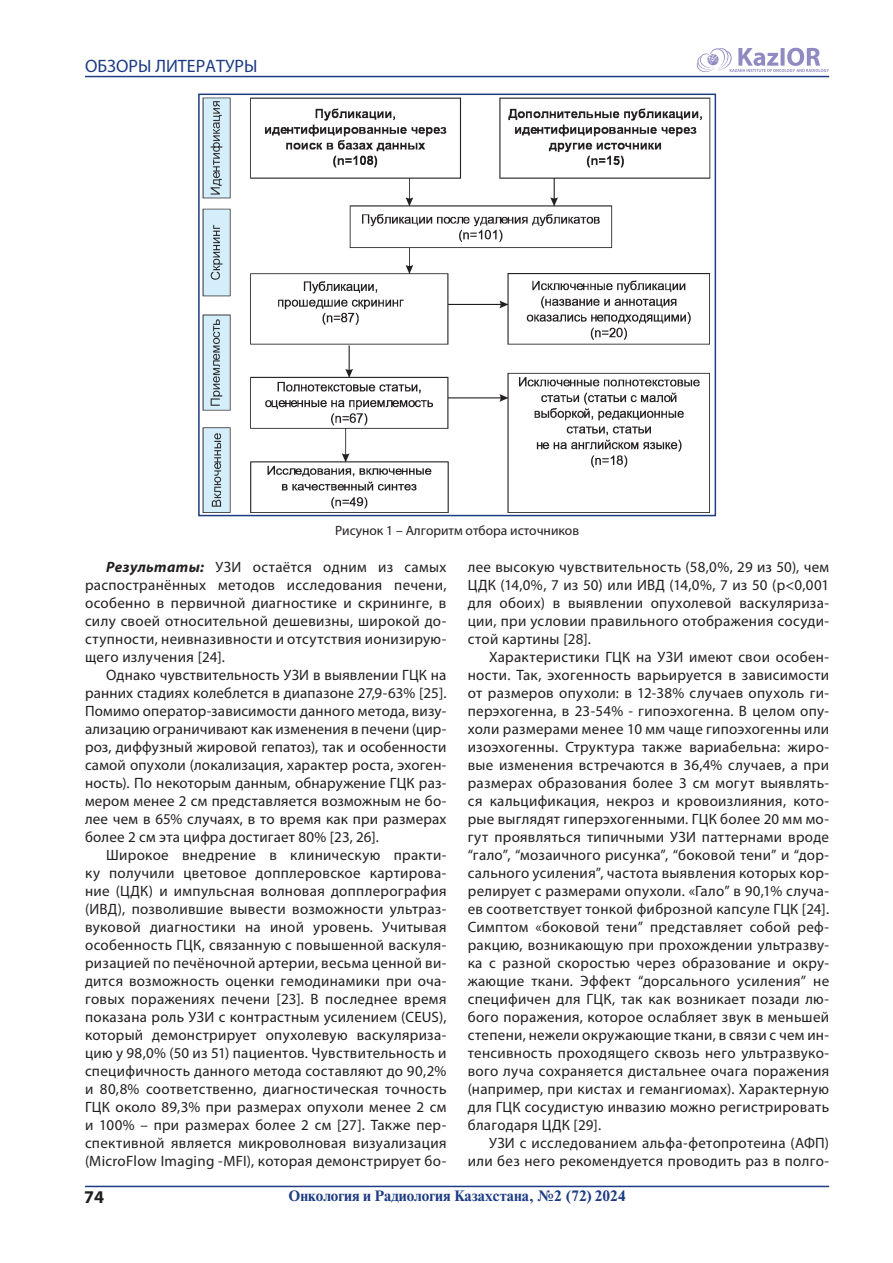
<style>
.page{position:relative;width:893px;height:1263px;background:#fff}
.page>*{position:absolute;margin:0;border:0;box-sizing:border-box;transform-origin:0 0}
.t1{font:18px "K Myriad Pro";color:#1e3c84}
.t2{font:700 18px "K Myriad Pro";color:#231f20}
._5_текст_рус{font:15px/18px "K Myriad Pro";letter-spacing:.02em;color:#231f20;text-align:justify}
.t3{font:700 15px "DS Times";color:#1e3c84}
._8_рис_рус{font:13.5px "K Myriad Pro";color:#231f20}
.s1{font-weight:700;font-style:italic}
</style>
<div class="page">
<hr style="left:85px;top:76px;width:744px;height:1px;background:#1e3c84">
<hr style="left:85px;top:1186px;width:744px;height:1px;background:#1e3c84">
<svg style="left:697px;top:47px;width:132px;height:25px"></svg>
<img style="left:202px;top:97px;width:509px;height:416px">
<div style="left:198px;top:94px;width:518px;height:422px;border:2px solid #1e3c84"></div>
<p class="t1" style="left:85px;top:56px;width:174px">ОБЗОРЫ ЛИТЕРАТУРЫ</p>
<p class="_8_рис_рус" style="left:335px;top:523px;width:245px">Рисунок 1 – Алгоритм отбора источников</p>
<p class="_5_текст_рус" style="left:85px;top:558px;width:363px;text-indent:21px"><span class="s1">Результаты:</span> УЗИ остаётся одним из самых распостранённых методов исследования печени, особенно в первичной диагностике и скрининге, в силу своей относительной дешевизны, широкой до&shy;ступности, неивназивности и отсутствия ионизирую&shy;щего излучения [24].</p>
<p class="_5_текст_рус" style="left:85px;top:666px;width:363px;text-indent:21px">Однако чувствительность УЗИ в выявлении ГЦК на ранних стадиях колеблется в диапазоне 27,9-63% [25].<br>Помимо оператор-зависимости данного метода, визу&shy;ализацию ограничивают как изменения в печени (цир&shy;роз, диффузный жировой гепатоз), так и особенности самой опухоли (локализация, характер роста, эхоген&shy;ность). По некоторым данным, обнаружение ГЦК раз&shy;мером менее 2 см представляется возможным не бо&shy;лее чем в 65% случаях, в то время как при размерах более 2 см эта цифра достигает 80% [23, 26].</p>
<p class="_5_текст_рус" style="left:85px;top:846px;width:363px;text-indent:21px">Широкое внедрение в клиническую практи&shy;ку получили цветовое допплеровское картирова&shy;ние (ЦДК) и импульсная волновая допплерография (ИВД), позволившие вывести возможности ультраз&shy;вуковой диагностики на иной уровень. Учитывая особенность ГЦК, связанную с повышенной васкуля&shy;ризацией по печёночной артерии, весьма ценной ви&shy;дится возможность оценки гемодинамики при оча&shy;говых поражениях печени [23]. В последнее время показана роль УЗИ с контрастным усилением (CEUS), который демонстрирует опухолевую васкуляриза&shy;цию у 98,0% (50 из 51) пациентов. Чувствительность и специфичность данного метода составляют до 90,2% и 80,8% соответственно, диагностическая точность ГЦК около 89,3% при размерах опухоли менее 2 см и 100% – при размерах более 2 см [27]. Также пер&shy;спективной является микроволновая визуализация (MicroFlow Imaging -MFI), которая демонстрирует бо-</p>
<p class="_5_текст_рус" style="left:468px;top:558px;width:363px">лее высокую чувствительность (58,0%, 29 из 50), чем ЦДК (14,0%, 7 из 50) или ИВД (14,0%, 7 из 50 (p&lt;0,001 для обоих) в выявлении опухолевой васкуляриза&shy;ции, при условии правильного отображения сосуди&shy;стой картины [28].</p>
<p class="_5_текст_рус" style="left:468px;top:648px;width:363px;text-indent:21px">Характеристики ГЦК на УЗИ имеют свои особен&shy;ности. Так, эхогенность варьируется в зависимости от размеров опухоли: в 12-38% случаев опухоль ги&shy;перэхогенна, в 23-54% - гипоэхогенна. В целом опу&shy;холи размерами менее 10 мм чаще гипоэхогенны или изоэхогенны. Структура также вариабельна: жиро&shy;вые изменения встречаются в 36,4% случаев, а при размерах образования более 3 см могут выявлять&shy;ся кальцификация, некроз и кровоизлияния, кото&shy;рые выглядят гиперэхогенными. ГЦК более 20 мм мо&shy;гут проявляться типичными УЗИ паттернами вроде “гало”, “мозаичного рисунка”, “боковой тени” и “дор&shy;сального усиления”, частота выявления которых кор&shy;релирует с размерами опухоли. «Гало” в 90,1% случа&shy;ев соответствует тонкой фиброзной капсуле ГЦК [24].<br>Симптом «боковой тени” представляет собой реф&shy;ракцию, возникающую при прохождении ультразву&shy;ка с разной скоростью через образование и окру&shy;жающие ткани. Эффект “дорсального усиления” не специфичен для ГЦК, так как возникает позади лю&shy;бого поражения, которое ослабляет звук в меньшей степени, нежели окружающие ткани, в связи с чем ин&shy;тенсивность проходящего сквозь него ультразвуко&shy;вого луча сохраняется дистальнее очага поражения (например, при кистах и гемангиомах). Характерную для ГЦК сосудистую инвазию можно регистрировать благодаря ЦДК [29].</p>
<p class="_5_текст_рус" style="left:468px;top:1134px;width:363px;text-align:right">УЗИ с исследованием альфа-фетопротеина (АФП) или без него рекомендуется проводить раз в полго-</p>
<p class="t2" style="left:84px;top:1187px;width:21px">74</p>
<p class="t3" style="left:289px;top:1188px;width:338px">Онкология и Радиология Казахстана, №2 (72) 2024</p>
</div>
